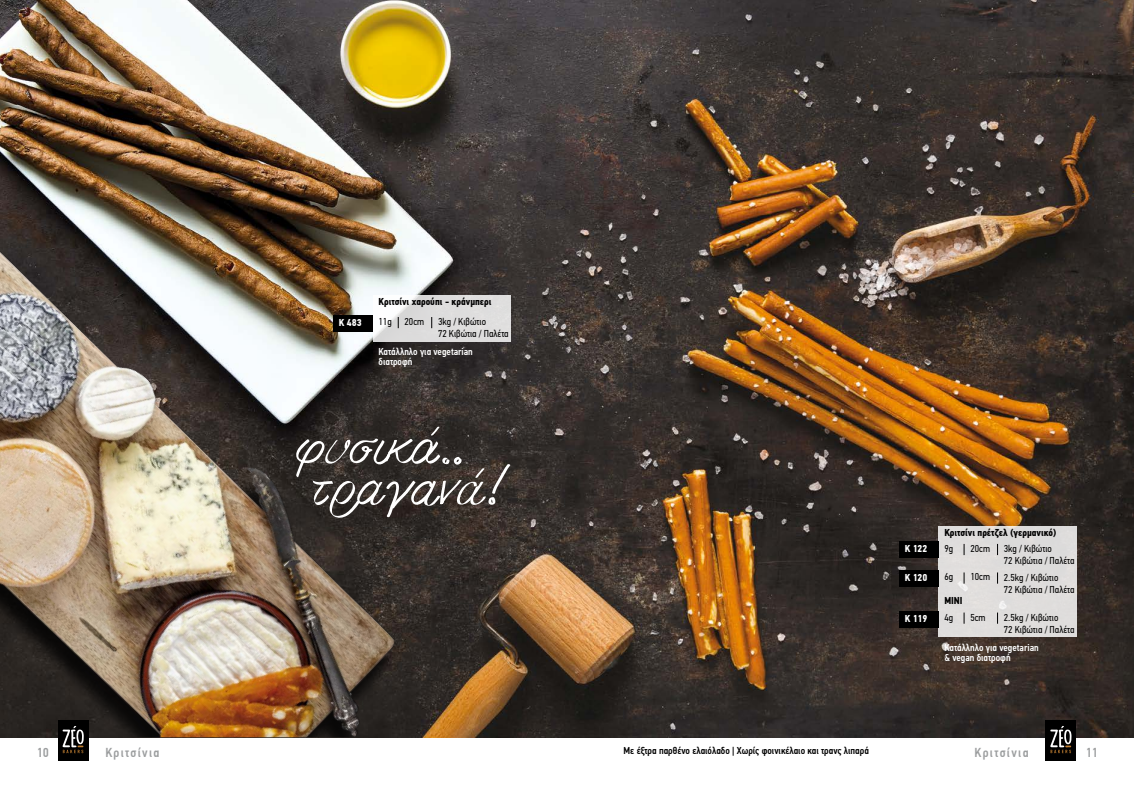
<style>
.page{position:relative;width:1134px;height:794px;background:#fff}
.page>*{position:absolute;margin:0;border:0;box-sizing:border-box;transform-origin:0 0}
.t1{font:500 13px "PF Din Text Cond Pro";letter-spacing:.1em;color:#9c9e9f}
.t2{font:10px/12px "PF Din Text Cond Pro";color:#000}
.t3{font:500 10px/10.4px "PF Din Text Cond Pro";color:#fff}
.t4{font:700 10px "PF Din Text Cond Pro";color:#000}
.t5{font:500 10px "PF Din Text Cond Pro";color:#000}
.t6{font:700 10px "PF Din Text Cond Pro";color:#fff}
</style>
<div class="page">
<img style="left:0;top:0;width:1134px;height:737px">
<img style="left:0;top:198px;width:589px;height:539px">
<div style="left:938px;top:526px;width:139px;height:111px;background:#dfdddc"></div>
<div style="left:899px;top:541px;width:39px;height:16px;background:#000"></div>
<div style="left:899px;top:570px;width:39px;height:17px;background:#000"></div>
<div style="left:899px;top:611px;width:39px;height:16px;background:#000"></div>
<svg style="left:373px;top:295px;width:138px;height:46px;fill:#dedddd"></svg>
<div style="left:333px;top:315px;width:40px;height:16px;background:#000"></div>
<svg style="left:294px;top:426px;width:217px;height:93px;background:#4e4945"></svg>
<div style="left:58px;top:720px;width:31px;height:40px;background:#000"></div>
<svg style="left:63px;top:726px;width:21px;height:27px"></svg>
<div style="left:1045px;top:720px;width:31px;height:40px;background:#000"></div>
<svg style="left:1050px;top:726px;width:21px;height:27px"></svg>
<p class="t4" style="left:379px;top:296px;width:115px">Κριτσίνι χαρούπι - κράνμπερι</p>
<p class="t6" style="left:339px;top:317px;width:24px">Κ 483</p>
<p class="t2" style="left:379px;top:315px;width:15px">11g</p>
<p class="t2" style="left:405px;top:315px;width:21px">20cm</p>
<p class="t2" style="left:438px;top:316px;width:72px">3kg / Κιβώτιο<br>72 Kιβώτια / Παλέτα</p>
<p class="t3" style="left:379px;top:346px;width:96px">Κατάλληλο για vegetarian διατροφή</p>
<p class="t4" style="left:944px;top:526px;width:113px">Κριτσίνι πρέτζελ (γερμανικό)</p>
<p class="t6" style="left:905px;top:542px;width:24px">Κ 122</p>
<p class="t2" style="left:944px;top:542px;width:10px">9g</p>
<p class="t2" style="left:970px;top:542px;width:21px">20cm</p>
<p class="t2" style="left:1004px;top:542px;width:72px">3kg / Κιβώτιο<br>72 Kιβώτια / Παλέτα</p>
<p class="t6" style="left:905px;top:572px;width:24px">Κ 120</p>
<p class="t2" style="left:944px;top:571px;width:10px">6g</p>
<p class="t2" style="left:970px;top:571px;width:21px">10cm</p>
<p class="t2" style="left:1004px;top:571px;width:72px">2.5kg / Κιβώτιο<br>72 Kιβώτια / Παλέτα</p>
<p class="t4" style="left:944px;top:594px;width:20px">ΜΙΝΙ</p>
<p class="t6" style="left:905px;top:612px;width:24px">Κ 119</p>
<p class="t2" style="left:944px;top:611px;width:10px">4g</p>
<p class="t2" style="left:970px;top:611px;width:17px">5cm</p>
<p class="t2" style="left:1004px;top:611px;width:72px">2.5kg / Κιβώτιο<br>72 Kιβώτια / Παλέτα</p>
<p class="t3" style="left:944px;top:642px;width:96px">Κατάλληλο για vegetarian &amp; vegan διατροφή</p>
<h1 class="t1" style="left:37px;top:744px;width:14px">10</h1>
<h1 class="t1" style="left:105px;top:744px;width:56px">Κριτσίνια</h1>
<h1 class="t1" style="left:974px;top:744px;width:56px">Κριτσίνια</h1>
<h1 class="t1" style="left:1086px;top:744px;width:14px">11</h1>
<p class="t5" style="left:624px;top:745px;width:247px">Με έξτρα παρθένο ελαιόλαδο | Χωρίς φοινικέλαιο και τρανς λιπαρά</p>
</div>
